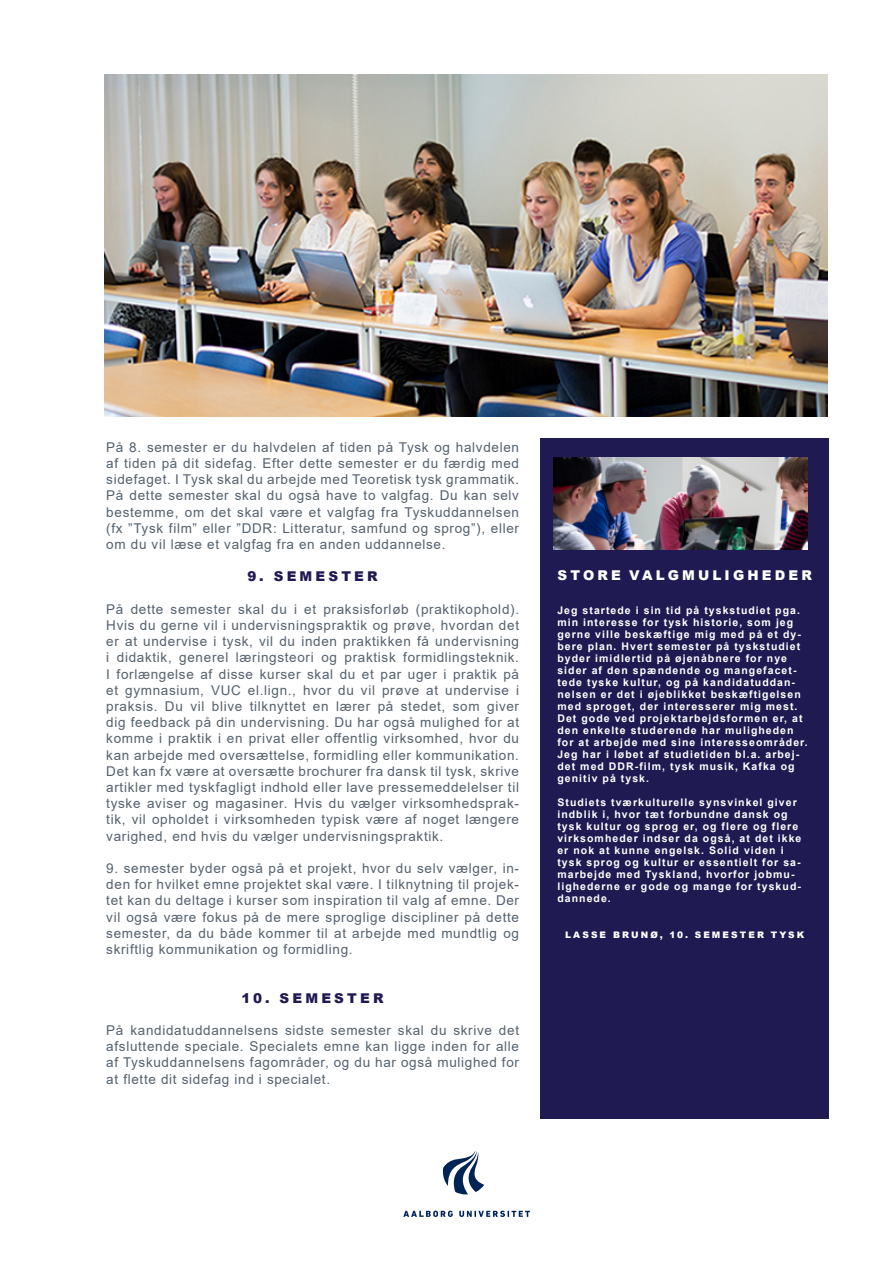
<style>
.page{position:relative;width:893px;height:1263px;background:#fff}
.page>*{position:absolute;margin:0;border:0;box-sizing:border-box;transform-origin:0 0}
.t1{font:13.5px/16.2px "Arial";letter-spacing:.05em;color:#54616e;text-align:justify}
.t2{font:900 13.5px "Arial";letter-spacing:.235em;color:#211a52}
.t3{font:900 13.5px "Arial";letter-spacing:.235em;color:#fff}
.t4{font:700 10.5px/12px "Arial";letter-spacing:.1em;color:#fff}
.t5{font:900 9px "Arial";letter-spacing:.235em;color:#fff}
</style>
<div class="page">
<div style="left:540px;top:438px;width:289px;height:680px;background:#1f1a52"></div>
<svg style="left:403px;top:1211px;width:50px;height:6px"></svg>
<svg style="left:459px;top:1211px;width:71px;height:6px"></svg>
<svg style="left:443px;top:1151px;width:41px;height:43px"></svg>
<img style="left:554px;top:458px;width:254px;height:91px">
<img style="left:104px;top:74px;width:723px;height:342px">
<p class="t1" style="left:106px;top:439px;width:414px">På 8. semester er du halvdelen af tiden på Tysk og halvdelen af tiden på dit sidefag. Efter dette semester er du færdig med sidefaget. I Tysk skal du arbejde med Teoretisk tysk grammatik.<br>På dette semester skal du også have to valgfag. Du kan selv bestemme, om det skal være et valgfag fra Tyskuddannelsen (fx ”Tysk film” eller ”DDR: Litteratur, samfund og sprog”), eller om du vil læse et valgfag fra en anden uddannelse.</p>
<p class="t2" style="left:247px;top:567px;width:132px">9. SEMESTER</p>
<p class="t1" style="left:106px;top:601px;width:414px">På dette semester skal du i et praksisforløb (praktikophold).<br>Hvis du gerne vil i undervisningspraktik og prøve, hvordan det er at undervise i tysk, vil du inden praktikken få undervisning i didaktik, generel læringsteori og praktisk formidlingsteknik.<br>I forlængelse af disse kurser skal du et par uger i praktik på et gymnasium, VUC el.lign., hvor du vil prøve at undervise i praksis. Du vil blive tilknyttet en lærer på stedet, som giver dig feedback på din undervisning. Du har også mulighed for at komme i praktik i en privat eller offentlig virksomhed, hvor du kan arbejde med oversættelse, formidling eller kommunikation.<br>Det kan fx være at oversætte brochurer fra dansk til tysk, skrive artikler med tyskfagligt indhold eller lave pressemeddelelser til tyske aviser og magasiner. Hvis du vælger virksomhedsprak&shy;tik, vil opholdet i virksomheden typisk være af noget længere varighed, end hvis du vælger undervisningspraktik.</p>
<p class="t1" style="left:106px;top:860px;width:414px">9. semester byder også på et projekt, hvor du selv vælger, in&shy;den for hvilket emne projektet skal være. I tilknytning til projek&shy;tet kan du deltage i kurser som inspiration til valg af emne. Der vil også være fokus på de mere sproglige discipliner på dette semester, da du både kommer til at arbejde med mundtlig og skriftlig kommunikation og formidling.</p>
<p class="t2" style="left:242px;top:988px;width:143px">10. SEMESTER</p>
<p class="t1" style="left:106px;top:1022px;width:414px">På kandidatuddannelsens sidste semester skal du skrive det afsluttende speciale. Specialets emne kan ligge inden for alle af Tyskuddannelsens fagområder, og du har også mulighed for at flette dit sidefag ind i specialet.</p>
<p class="t3" style="left:558px;top:566px;width:256px">STORE VALGMULIGHEDER</p>
<p class="t4" style="left:557px;top:604px;width:252px">Jeg startede i sin tid på tyskstudiet pga. min interesse for tysk historie, som jeg gerne ville beskæftige mig med på et dy&shy;bere plan. Hvert semester på tyskstudiet byder imidlertid på øjenåbnere for nye sider af den spændende og mangefacet&shy;tede tyske kultur, og på kandidatuddan&shy;nelsen er det i øjeblikket beskæftigelsen med sproget, der interesserer mig mest.<br>Det gode ved projektarbejdsformen er, at den enkelte studerende har muligheden for at arbejde med sine interesseområder.<br>Jeg har i løbet af studietiden bl.a. arbej&shy;det med DDR-film, tysk musik, Kafka og genitiv på tysk.</p>
<p class="t4" style="left:557px;top:796px;width:246px">Studiets tværkulturelle synsvinkel giver indblik i, hvor tæt forbundne dansk og tysk kultur og sprog er, og flere og flere virksomheder indser da også, at det ikke er nok at kunne engelsk. Solid viden i tysk sprog og kultur er essentielt for sa&shy;marbejde med Tyskland, hvorfor jobmu&shy;lighederne er gode og mange for tyskud&shy;dannede.</p>
<p class="t5" style="left:565px;top:928px;width:241px">LASSE BRUNØ, 10. SEMESTER TYSK</p>
</div>
